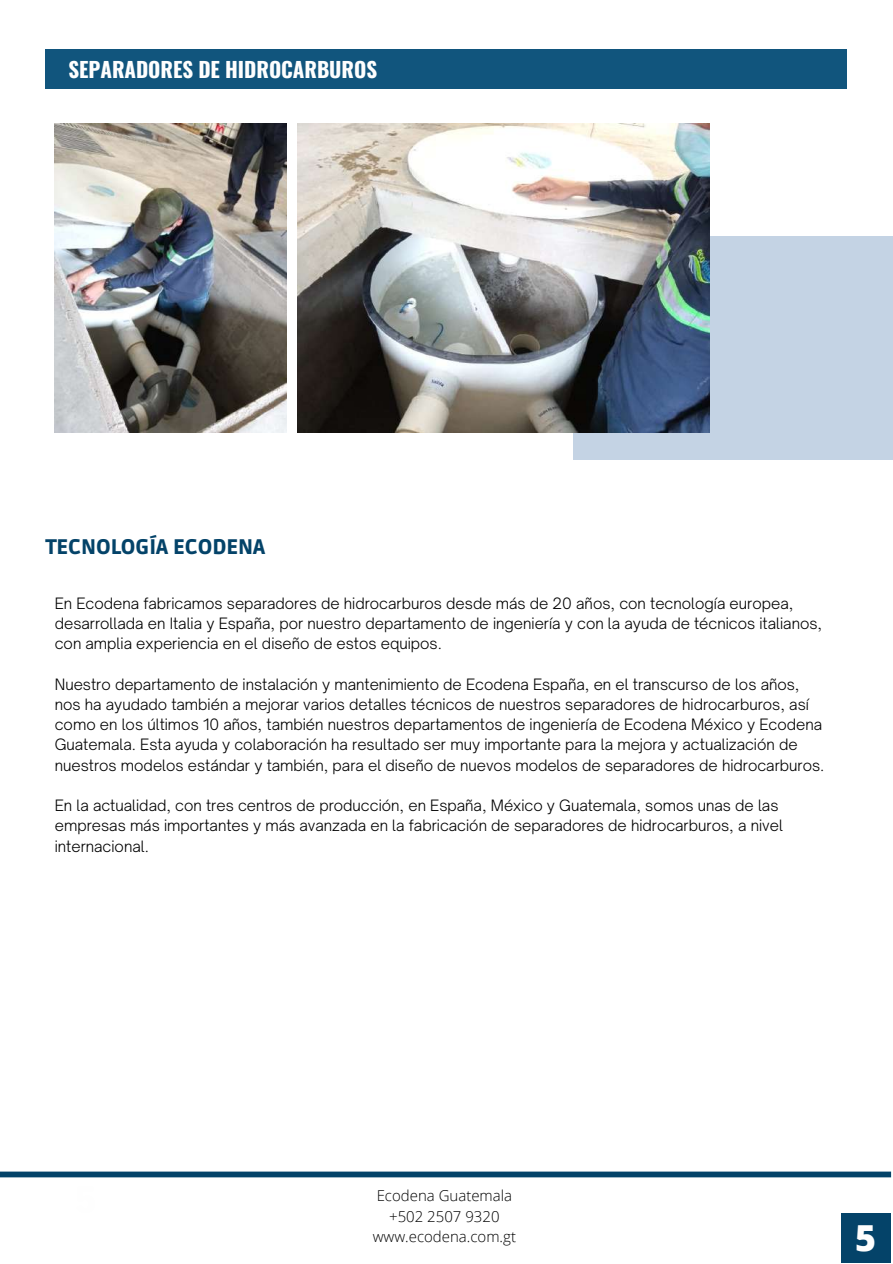
<style>
.page{position:relative;width:893px;height:1264px;background:#fff}
.page>*{position:absolute;margin:0;border:0;box-sizing:border-box;transform-origin:0 0}
.t1{font:800 35.85px "Open Sans";color:#fefefe}
.t2{font:700 21px "Oswald";letter-spacing:-.005em;color:#fefefe}
.t3{font:900 21px "Ruda";color:#044369}
.t4{font:300 15px/20.2px "Open Sauce One";color:#000}
.t5{font:300 15px/20.2px "Open Sans";color:#000;text-align:center}
</style>
<div class="page">
<div style="left:46px;top:49px;width:800px;height:40px;background:#11557d"></div>
<div style="left:0;top:1171px;width:891px;height:6px;background:#044369"></div>
<div style="left:840px;top:1212px;width:50px;height:50px;background:#044369"></div>
<img style="left:55px;top:123px;width:231px;height:309px">
<div style="left:574px;top:236px;width:318px;height:224px;background:#c4d3e4"></div>
<img style="left:297px;top:123px;width:412px;height:309px">
<h2 class="t2" style="left:69px;top:53px;width:310px">SEPARADORES DE HIDROCARBUROS</h2>
<h2 class="t3" style="left:46px;top:534px;width:221px">TECNOLOGÍA ECODENA</h2>
<p class="t4" style="left:55px;top:593px;width:769px">En Ecodena fabricamos separadores de hidrocarburos desde más de 20 años, con tecnología europea, desarrollada en Italia y España, por nuestro departamento de ingeniería y con la ayuda de técnicos italianos, con amplia experiencia en el diseño de estos equipos.</p>
<p class="t4" style="left:55px;top:673px;width:771px">Nuestro departamento de instalación y mantenimiento de Ecodena España, en el transcurso de los años, nos ha ayudado también a mejorar varios detalles técnicos de nuestros separadores de hidrocarburos, así como en los últimos 10 años, también nuestros departamentos de ingeniería de Ecodena México y Ecodena Guatemala. Esta ayuda y colaboración ha resultado ser muy importante para la mejora y actualización de nuestros modelos estándar y también, para el diseño de nuevos modelos de separadores de hidrocarburos.</p>
<p class="t4" style="left:55px;top:795px;width:729px">En la actualidad, con tres centros de producción, en España, México y Guatemala, somos unas de las empresas más importantes y más avanzada en la fabricación de separadores de hidrocarburos, a nivel internacional.</p>
<p class="t5" style="left:373px;top:1185px;width:145px">Ecodena Guatemala +502 2507 9320 www.ecodena.com.gt</p>
<h1 class="t1" style="left:855px;top:1212px;width:22px">5</h1>
</div>
